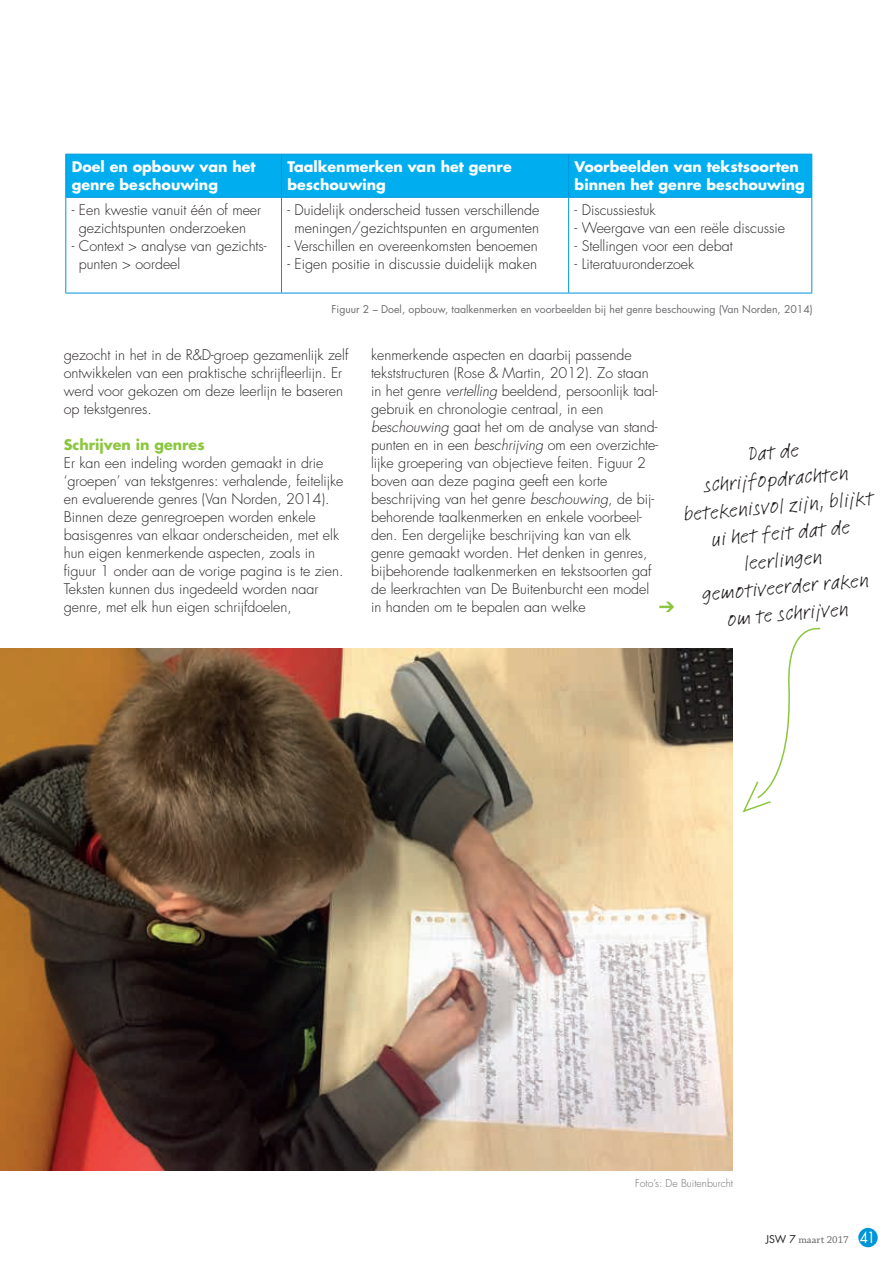
<style>
.page{position:relative;width:893px;height:1263px;background:#fff}
.page>*{position:absolute;margin:0;border:0;box-sizing:border-box;transform-origin:0 0}
.t1{font:21px/27px "Linotype Feltpen";color:#231f20;text-align:center}
.t2{font:300 14.25px/18px "Futura Std";color:#231f20}
.t3{font:700 14.25px/18px "Futura Std";color:#fff}
.t4{font:700 14.25px "Futura Std";color:#8bc63e}
.t5{font:10.5px "Futura Std";color:#6c6d70}
.t6{font:300 10.5px "Futura Std";color:#6c6d70}
.t7{font:10.5px "Chaparral Pro";color:#636366}
.s1{font-style:italic}
.s2{font-family:"Futura Std";color:#231f20}
.s3{font-family:"Futura Std";font-size:15px;color:#fff}
</style>
<div class="page">
<img style="left:0;top:648px;width:733px;height:522px">
<svg style="left:742px;top:627px;width:79px;height:186px"></svg>
<svg style="left:659px;top:602px;width:15px;height:10px"></svg>
<div style="left:66px;top:155px;width:745px;height:42px;background:#00aeef"></div>
<hr style="left:65px;top:154px;width:216px;height:1px;background:#0095d9">
<hr style="left:65px;top:155px;width:1px;height:42px;background:#0095d9">
<hr style="left:281px;top:154px;width:288px;height:1px;background:#0095d9">
<hr style="left:281px;top:155px;width:1px;height:42px;background:#0095d9">
<hr style="left:569px;top:154px;width:243px;height:1px;background:#0095d9">
<hr style="left:568px;top:155px;width:1px;height:42px;background:#0095d9">
<hr style="left:811px;top:155px;width:1px;height:42px;background:#0095d9">
<hr style="left:65px;top:197px;width:216px;height:1px;background:#0095d9">
<hr style="left:65px;top:198px;width:1px;height:95px;background:#0095d9">
<hr style="left:281px;top:197px;width:288px;height:1px;background:#0095d9">
<hr style="left:281px;top:198px;width:1px;height:95px;background:#0095d9">
<hr style="left:569px;top:197px;width:243px;height:1px;background:#0095d9">
<hr style="left:568px;top:198px;width:1px;height:95px;background:#0095d9">
<hr style="left:811px;top:198px;width:1px;height:95px;background:#0095d9">
<hr style="left:65px;top:293px;width:216px;height:1px;background:#0095d9">
<hr style="left:281px;top:293px;width:288px;height:1px;background:#0095d9">
<hr style="left:569px;top:293px;width:243px;height:1px;background:#0095d9">
<div style="left:858px;top:1228px;width:20px;height:19px;background:#0095d9;border-radius:50%"></div>
<p class="t3" style="left:72px;top:157px;width:185px">Doel en opbouw van het genre beschouwing</p>
<p class="t3" style="left:287px;top:157px;width:226px">Taalkenmerken van het genre beschouwing</p>
<p class="t3" style="left:575px;top:157px;width:232px">Voorbeelden van tekstsoorten binnen het genre beschouwing</p>
<p class="t2" style="left:72px;top:201px;width:191px;text-align:center">- Een kwestie vanuit één of meer gezichtspunten onderzoeken</p>
<p class="t2" style="left:79px;top:237px;width:189px;text-indent:-7px">- Context &gt; analyse van gezichts&shy;punten &gt; oordeel</p>
<p class="t2" style="left:287px;top:201px;width:253px;text-align:center">- Duidelijk onderscheid tussen verschillende meningen/gezichtspunten en argumenten</p>
<p class="t2" style="left:287px;top:237px;width:252px">- Verschillen en overeenkomsten benoemen</p>
<p class="t2" style="left:287px;top:255px;width:251px">- Eigen positie in discussie duidelijk maken</p>
<p class="t2" style="left:575px;top:201px;width:83px">- Discussiestuk</p>
<p class="t2" style="left:575px;top:219px;width:212px">- Weergave van een reële discussie</p>
<p class="t2" style="left:575px;top:237px;width:160px">- Stellingen voor een debat</p>
<p class="t2" style="left:575px;top:255px;width:121px">- Literatuuronderzoek</p>
<p class="t5" style="left:332px;top:303px;width:483px">Figuur 2 – Doel, opbouw, taalkenmerken en voorbeelden bij het genre beschouwing (Van Norden, 2014)</p>
<p class="t2" style="left:64px;top:346px;width:286px">gezocht in het in de R&amp;D-groep gezamenlijk zelf ontwikkelen van een praktische schrijfleerlijn. Er werd voor gekozen om deze leerlijn te baseren op tekstgenres.</p>
<p class="t4" style="left:64px;top:435px;width:142px">Schrijven in genres</p>
<p class="t2" style="left:64px;top:454px;width:281px">Er kan een indeling worden gemaakt in drie ‘groepen’ van tekstgenres: verhalende, feitelijke en evaluerende genres (Van Norden, 2014).<br>Binnen deze genregroepen worden enkele basisgenres van elkaar onderscheiden, met elk hun eigen kenmerkende aspecten, zoals in figuur 1 onder aan de vorige pagina is te zien.<br>Teksten kunnen dus ingedeeld worden naar genre, met elk hun eigen schrijfdoelen,</p>
<p class="t2" style="left:371px;top:346px;width:289px">kenmerkende aspecten en daarbij passende tekststructuren (Rose &amp; Martin, 2012). Zo staan in het genre <span class="s1">vertelling</span> beeldend, persoonlijk taal&shy;gebruik en chronologie centraal, in een <span class="s1">beschouwing</span> gaat het om de analyse van stand&shy;punten en in een <span class="s1">beschrijving</span> om een overzichte&shy;lijke groepering van objectieve feiten. Figuur 2 boven aan deze pagina geeft een korte beschrijving van het genre <span class="s1">beschouwing</span>, de bij&shy;behorende taalkenmerken en enkele voorbeel&shy;den. Een dergelijke beschrijving kan van elk genre gemaakt worden. Het denken in genres, bijbehorende taalkenmerken en tekstsoorten gaf de leerkrachten van De Buitenburcht een model in handen om te bepalen aan welke</p>
<h1 class="t1" style="left:677px;top:447px;width:192px;rotate:-5deg">Dat de schrijfopdrachten betekenisvol zijn, blijkt ui het feit dat de leerlingen gemotiveerder raken om te schrijven</h1>
<p class="t6" style="left:635px;top:1177px;width:100px">Foto’s: De Buitenburcht</p>
<p class="t7" style="left:766px;top:1234px;width:111px"><span class="s2">JSW 7</span> maart 2017 <span class="s3">41</span></p>
</div>
